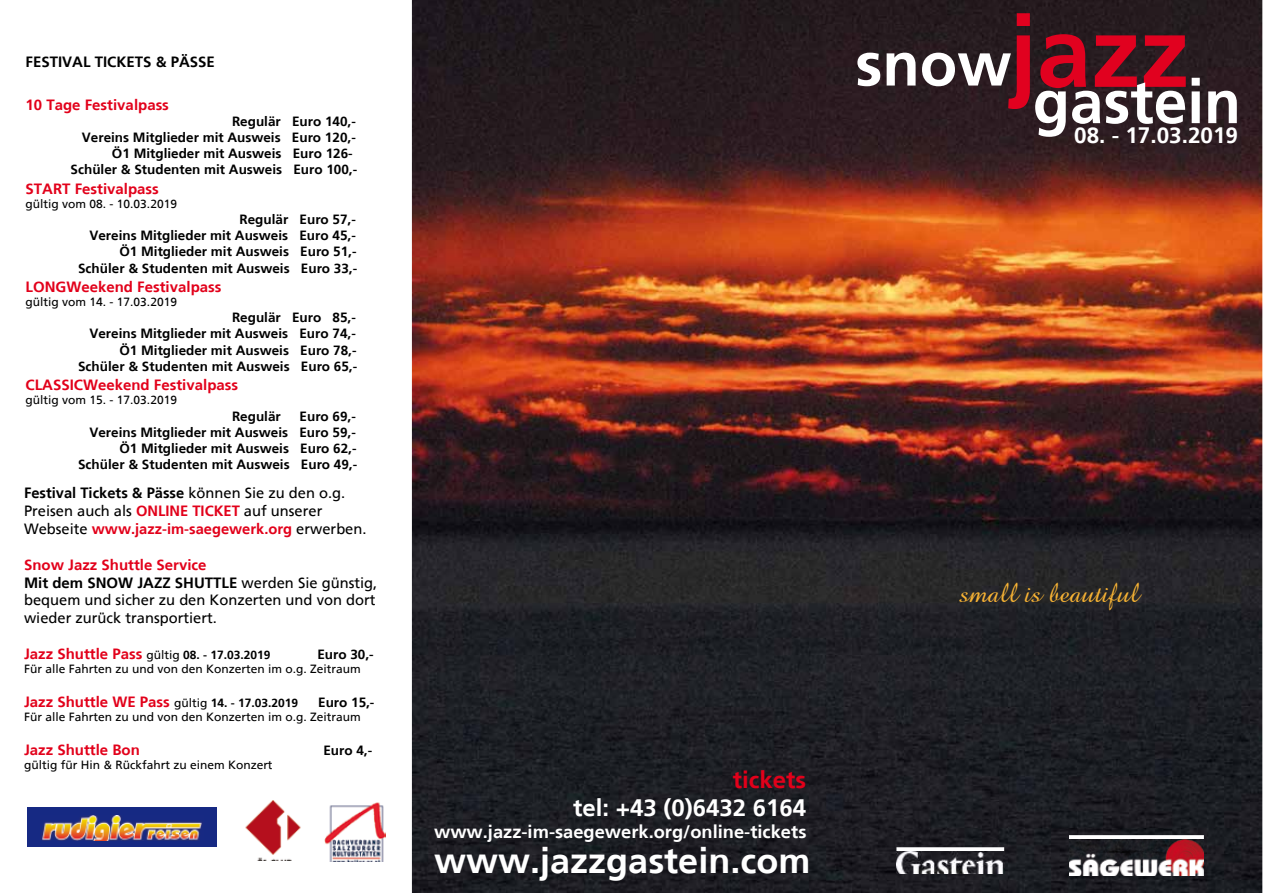
<style>
.page{position:relative;width:1263px;height:893px;background:#fff}
.page>*{position:absolute;margin:0;border:0;box-sizing:border-box;transform-origin:0 0}
.t1{font:700 35.7px "Frutiger";color:#fff}
.t2{font:28.2px "Amazone BT";color:#f8b334}
.t3{font:700 23.7px "Frutiger";color:#fff}
.t4{font:700 23.7px "Frutiger";color:#e2001a}
.t5{font:700 22.35px "Frutiger";color:#fff}
.t6{font:700 18.15px "Frutiger";color:#fff}
.t7{font:14.85px/17.9px "Frutiger";color:#000}
.t8{font:700 14.85px "Frutiger";color:#e2001a}
.t9{font:700 14.85px "Frutiger";color:#000}
.t10{font:700 13.35px/16px "Frutiger";color:#000;text-align:right}
.t11{font:11.85px "Frutiger";color:#000}
.s1{font-weight:700}
.s2{font-weight:700;color:#e2001a}
.s3{font-weight:400;font-size:11.85px;color:#000}
.s4{font-size:11.85px;color:#000}
</style>
<div class="page">
<img style="left:245px;top:800px;width:56px;height:60px">
<img style="left:324px;top:802px;width:62px;height:59px">
<div style="left:28px;top:807px;width:189px;height:39px;background:#162983"></div>
<img style="left:41px;top:816px;width:161px;height:25px">
<img style="left:412px;top:0;width:850px;height:893px">
<svg style="left:857px;top:53px;width:23px;height:33px"></svg>
<svg style="left:887px;top:53px;width:28px;height:33px"></svg>
<svg style="left:922px;top:13px;width:264px;height:124px;background:#66353d"></svg>
<svg style="left:1192px;top:78px;width:8px;height:45px"></svg>
<svg style="left:1208px;top:91px;width:29px;height:32px"></svg>
<img style="left:896px;top:851px;width:108px;height:22px">
<img style="left:1069px;top:839px;width:135px;height:36px">
<p class="t9" style="left:26px;top:54px;width:191px">FESTIVAL TICKETS &amp; PÄSSE</p>
<p class="t8" style="left:26px;top:96px;width:145px">10 Tage Festivalpass</p>
<p class="t10" style="left:232px;top:113px;width:125px">Regulär Euro 140,-</p>
<p class="t10" style="left:82px;top:130px;width:275px">Vereins Mitglieder mit Ausweis Euro 120,-</p>
<p class="t10" style="left:112px;top:146px;width:242px">Ö1 Mitglieder mit Ausweis Euro 126-</p>
<p class="t10" style="left:71px;top:162px;width:288px">Schüler &amp; Studenten mit Ausweis Euro 100,-</p>
<p class="t8" style="left:26px;top:180px;width:135px">START Festivalpass</p>
<p class="t11" style="left:26px;top:197px;width:153px">gültig vom 08. - 10.03.2019</p>
<p class="t10" style="left:78px;top:212px;width:281px">Regulär Euro 57,-<br>Vereins Mitglieder mit Ausweis Euro 45,- Ö1 Mitglieder mit Ausweis Euro 51,- Schüler &amp; Studenten mit Ausweis Euro 33,-</p>
<p class="t8" style="left:26px;top:278px;width:197px">LONGWeekend Festivalpass</p>
<p class="t11" style="left:26px;top:295px;width:153px">gültig vom 14. - 17.03.2019</p>
<p class="t10" style="left:78px;top:310px;width:281px">Regulär Euro 85,-<br>Vereins Mitglieder mit Ausweis Euro 74,- Ö1 Mitglieder mit Ausweis Euro 78,- Schüler &amp; Studenten mit Ausweis Euro 65,-</p>
<p class="t8" style="left:26px;top:376px;width:214px">CLASSICWeekend Festivalpass</p>
<p class="t11" style="left:26px;top:393px;width:153px">gültig vom 15. - 17.03.2019</p>
<p class="t10" style="left:232px;top:408px;width:50px">Regulär</p>
<p class="t10" style="left:78px;top:408px;width:281px">Euro 69,-<br>Vereins Mitglieder mit Ausweis Euro 59,-<br>Ö1 Mitglieder mit Ausweis Euro 62,-<br>Schüler &amp; Studenten mit Ausweis Euro 49,-</p>
<p class="t7" style="left:24px;top:484px;width:344px"><span class="s1">Festival Tickets &amp; Pässe</span> können Sie zu den o.g.<br>Preisen auch als <span class="s2">ONLINE TICKET</span> auf unserer<br>Webseite <span class="s2">www.jazz-im-saegewerk.org</span> erwerben.</p>
<p class="t7" style="left:24px;top:555px;width:355px"><span class="s2">Snow Jazz Shuttle Service<br></span><span class="s1">Mit dem SNOW JAZZ SHUTTLE</span> werden Sie günstig, bequem und sicher zu den Konzerten und von dort wieder zurück transportiert.</p>
<p class="t8" style="left:24px;top:645px;width:248px">Jazz Shuttle Pass <span class="s3">gültig</span> <span class="s4">08. - 17.03.2019</span></p>
<p class="t10" style="left:317px;top:646px;width:58px">Euro 30,-</p>
<p class="t11" style="left:24px;top:662px;width:338px">Für alle Fahrten zu und von den Konzerten im o.g. Zeitraum</p>
<p class="t8" style="left:24px;top:693px;width:276px">Jazz Shuttle WE Pass <span class="s3">gültig</span> <span class="s4">14. - 17.03.2019</span></p>
<p class="t10" style="left:318px;top:694px;width:58px">Euro 15,-</p>
<p class="t11" style="left:24px;top:710px;width:338px">Für alle Fahrten zu und von den Konzerten im o.g. Zeitraum</p>
<p class="t8" style="left:24px;top:741px;width:117px">Jazz Shuttle Bon</p>
<p class="t10" style="left:323px;top:742px;width:50px">Euro 4,-</p>
<p class="t11" style="left:24px;top:758px;width:250px">gültig für Hin &amp; Rückfahrt zu einem Konzert</p>
<h3 class="t4" style="left:733px;top:765px;width:75px">tickets</h3>
<h3 class="t3" style="left:573px;top:794px;width:235px">tel: +43 (0)6432 6164</h3>
<h3 class="t6" style="left:434px;top:821px;width:374px">www.jazz-im-saegewerk.org/online-tickets</h3>
<h1 class="t1" style="left:434px;top:840px;width:378px">www.jazzgastein.com</h1>
<h3 class="t5" style="left:1074px;top:122px;width:165px">08. - 17.03.2019</h3>
<h2 class="t2" style="left:959px;top:577px;width:181px">small is beautiful</h2>
</div>
